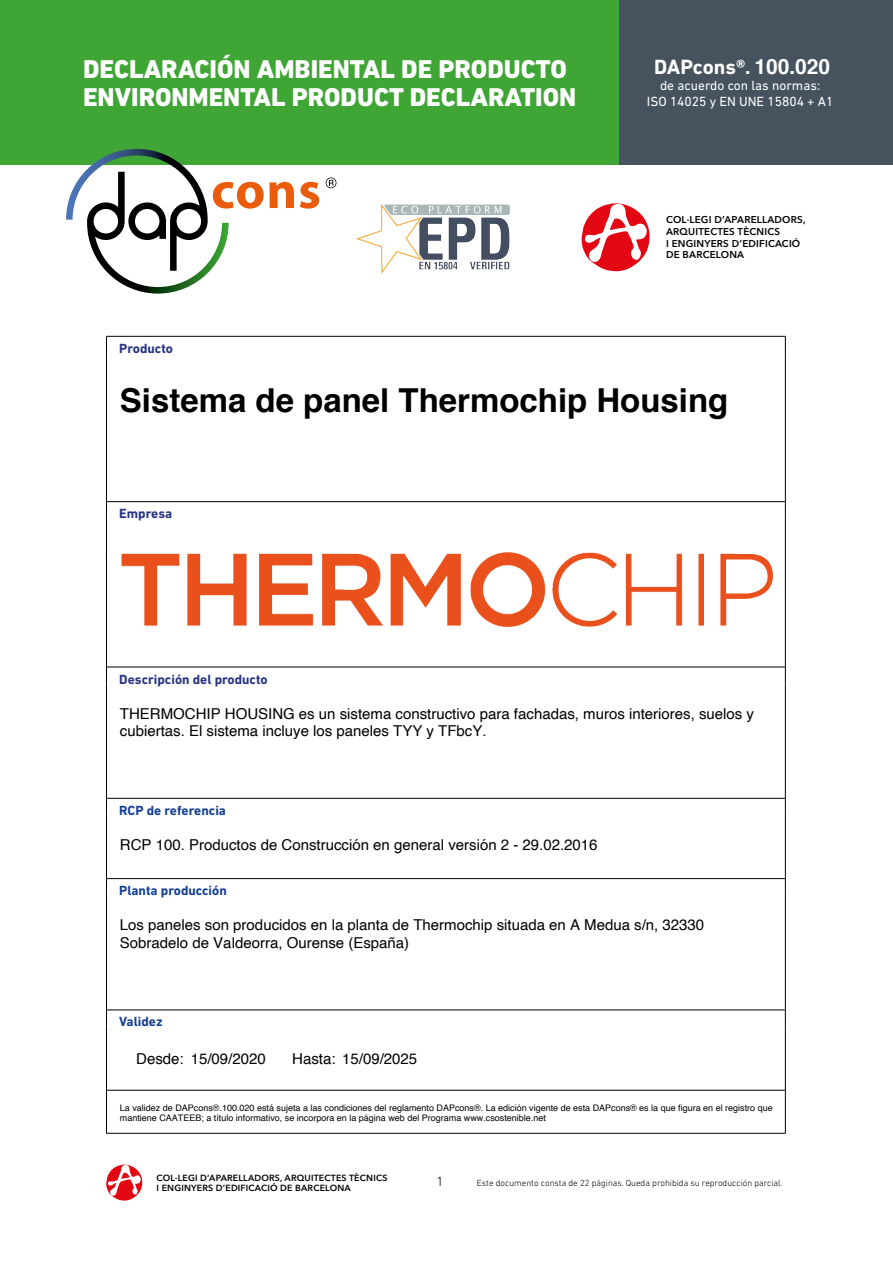
<style>
.page{position:relative;width:893px;height:1263px;background:#fff}
.page>*{position:absolute;margin:0;border:0;box-sizing:border-box;transform-origin:0 0}
.t1{font:700 33px "Helvetica";color:#000}
.t2{font:800 26.1px/28.5px "DIN Next LT Pro";color:#fff}
.t3{font:700 21px "DIN Next LT Pro";letter-spacing:-.005em;color:#fff}
.t4{font:15px/17.4px "Helvetica";color:#000}
.t5{font:13.5px "DIN Next LT Pro";color:#fff}
.t6{font:700 13.5px "DIN Next LT Pro";color:#164194}
.t7{font:700 13.5px "DIN Next LT Pro";color:#283583}
.t8{font:300 13.5px "DIN Next LT Pro";color:#000}
.t9{font:600 9.9px/11.9px "Avenir Next LT Pro";letter-spacing:.02em;color:#000}
.t10{font:9px/10.4px "Helvetica";color:#000}
.t11{font:300 9px "DIN Next LT Pro";color:#000}
.t12{font:600 8.85px/10.6px "Avenir Next LT Pro";letter-spacing:.02em;color:#000}
.s1{font-family:"Helvetica"}
</style>
<div class="page">
<div style="left:619px;top:0;width:274px;height:164px;background:#46525e"></div>
<div style="left:0;top:0;width:619px;height:164px;background:#3fa535"></div>
<svg style="left:582px;top:203px;width:68px;height:68px"></svg>
<svg style="left:66px;top:149px;width:253px;height:145px"></svg>
<svg style="left:326px;top:177px;width:10px;height:11px"></svg>
<hr style="left:106px;top:336px;width:679px;height:1px;background:#000">
<svg style="left:106px;top:336px;width:1px;height:17px"></svg>
<svg style="left:785px;top:336px;width:1px;height:17px"></svg>
<hr style="left:106px;top:353px;width:1px;height:148px;background:#000">
<hr style="left:785px;top:353px;width:1px;height:148px;background:#000">
<hr style="left:106px;top:501px;width:679px;height:1px;background:#000">
<svg style="left:106px;top:502px;width:1px;height:16px"></svg>
<svg style="left:785px;top:502px;width:1px;height:16px"></svg>
<hr style="left:106px;top:518px;width:1px;height:149px;background:#000">
<hr style="left:785px;top:518px;width:1px;height:149px;background:#000">
<hr style="left:106px;top:667px;width:679px;height:1px;background:#000">
<svg style="left:106px;top:667px;width:1px;height:16px"></svg>
<svg style="left:785px;top:667px;width:1px;height:16px"></svg>
<hr style="left:106px;top:683px;width:1px;height:115px;background:#000">
<hr style="left:785px;top:683px;width:1px;height:115px;background:#000">
<hr style="left:106px;top:798px;width:679px;height:1px;background:#000">
<svg style="left:106px;top:798px;width:1px;height:17px"></svg>
<svg style="left:785px;top:798px;width:1px;height:17px"></svg>
<hr style="left:106px;top:815px;width:1px;height:63px;background:#000">
<hr style="left:785px;top:815px;width:1px;height:63px;background:#000">
<hr style="left:106px;top:878px;width:679px;height:1px;background:#000">
<svg style="left:106px;top:879px;width:1px;height:16px"></svg>
<svg style="left:785px;top:879px;width:1px;height:16px"></svg>
<hr style="left:106px;top:895px;width:1px;height:115px;background:#000">
<hr style="left:785px;top:895px;width:1px;height:115px;background:#000">
<hr style="left:106px;top:1010px;width:679px;height:1px;background:#000">
<svg style="left:106px;top:1010px;width:1px;height:16px"></svg>
<svg style="left:785px;top:1010px;width:1px;height:16px"></svg>
<hr style="left:106px;top:1026px;width:1px;height:64px;background:#000">
<hr style="left:785px;top:1026px;width:1px;height:64px;background:#000">
<hr style="left:106px;top:1090px;width:679px;height:1px;background:#000">
<hr style="left:106px;top:1090px;width:1px;height:43px;background:#000">
<hr style="left:785px;top:1090px;width:1px;height:43px;background:#000">
<hr style="left:106px;top:1133px;width:679px;height:1px;background:#000">
<img style="left:356px;top:203px;width:154px;height:71px">
<svg style="left:106px;top:1164px;width:36px;height:36px"></svg>
<img style="left:121px;top:552px;width:652px;height:76px">
<h2 class="t2" style="left:83px;top:55px;width:495px">DECLARACIÓN AMBIENTAL DE PRODUCTO<br>ENVIRONMENTAL PRODUCT DECLARATION</h2>
<h3 class="t3" style="left:654px;top:54px;width:178px">DAPcons®. <span class="s1">100.020</span></h3>
<p class="t5" style="left:660px;top:78px;width:162px">de acuerdo con las normas:</p>
<p class="t5" style="left:647px;top:94px;width:188px">ISO 14025 y EN UNE 15804 + A1</p>
<p class="t7" style="left:119px;top:340px;width:55px">Producto</p>
<p class="t9" style="left:666px;top:214px;width:141px">COL·LEGI D’APARELLADORS,<br>ARQUITECTES TÈCNICS<br>I ENGINYERS D’EDIFICACIÓ<br>DE BARCELONA</p>
<h1 class="t1" style="left:120px;top:374px;width:610px">Sistema de panel Thermochip Housing</h1>
<p class="t7" style="left:119px;top:506px;width:55px">Empresa</p>
<p class="t7" style="left:119px;top:671px;width:150px">Descripción del producto</p>
<p class="t4" style="left:120px;top:706px;width:636px">THERMOCHIP HOUSING es un sistema constructivo para fachadas, muros interiores, suelos y cubiertas. El sistema incluye los paneles TYY y TFbcY.</p>
<p class="t6" style="left:119px;top:802px;width:108px">RCP de referencia</p>
<p class="t4" style="left:120px;top:837px;width:479px">RCP 100. Productos de Construcción en general versión 2 - 29.02.2016</p>
<p class="t6" style="left:119px;top:883px;width:109px">Planta producción</p>
<p class="t4" style="left:120px;top:917px;width:586px">Los paneles son producidos en la planta de Thermochip situada en A Medua s/n, 32330<br>Sobradelo de Valdeorra, Ourense (España)</p>
<p class="t6" style="left:119px;top:1014px;width:45px">Validez</p>
<p class="t4" style="left:136px;top:1050px;width:49px">Desde:</p>
<p class="t4" style="left:292px;top:1050px;width:127px">Hasta: 15/09/2025</p>
<p class="t4" style="left:191px;top:1050px;width:77px">15/09/2020</p>
<p class="t10" style="left:120px;top:1103px;width:654px">La validez de DAPcons®.100.020 está sujeta a las condiciones del reglamento DAPcons®. La edición vigente de esta DAPcons® es la que figura en el registro que mantiene CAATEEB; a título informativo, se incorpora en la página web del Programa www.csostenible.net</p>
<p class="t12" style="left:157px;top:1172px;width:232px">COL·LEGI D’APARELLADORS, ARQUITECTES TÈCNICS<br>I ENGINYERS D’EDIFICACIÓ DE BARCELONA</p>
<p class="t8" style="left:436px;top:1174px;width:9px">1</p>
<p class="t11" style="left:477px;top:1178px;width:307px">Este documento consta de 22 páginas. Queda prohibida su reproducción parcial.</p>
</div>
